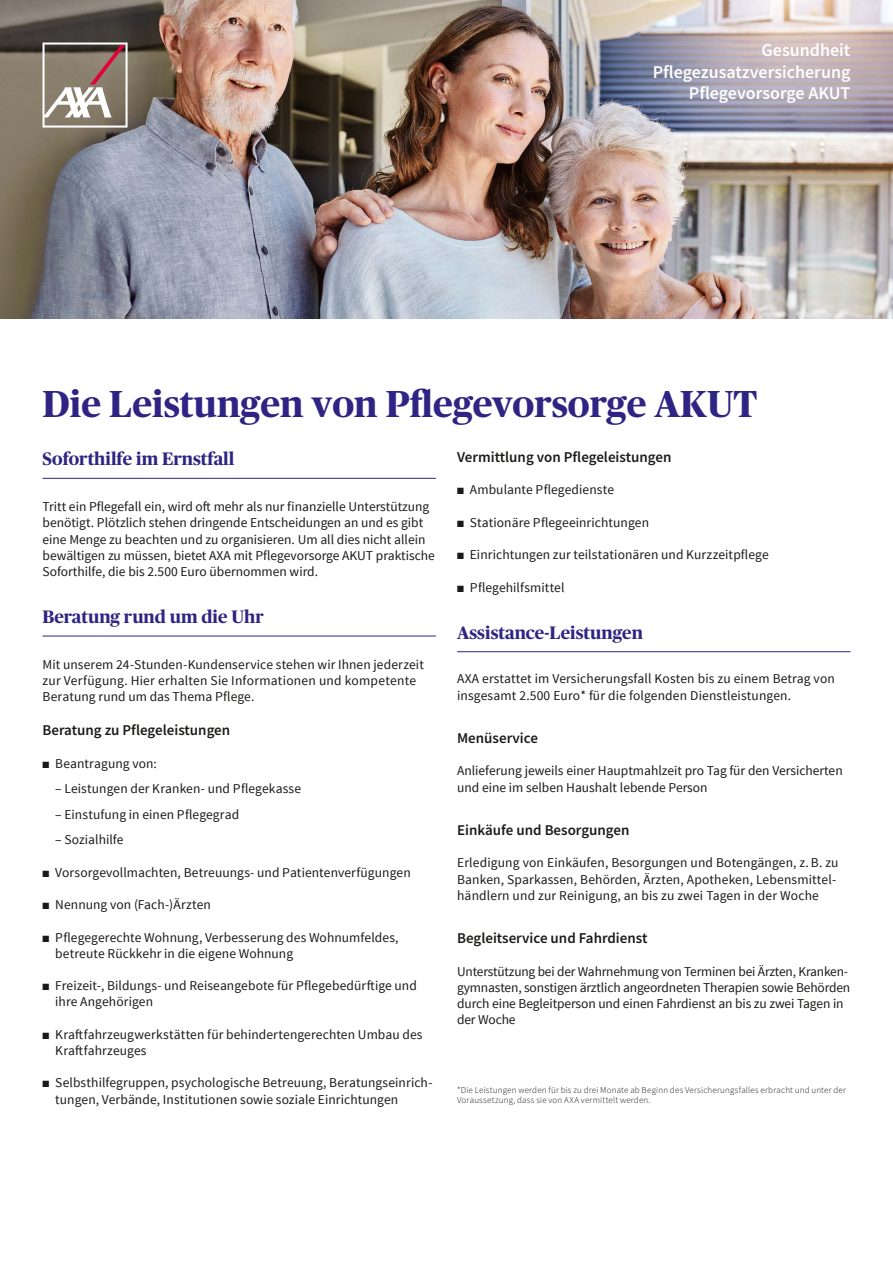
<style>
.page{position:relative;width:893px;height:1263px;background:#fff}
.page>*{position:absolute;margin:0;border:0;box-sizing:border-box;transform-origin:0 0}
.t1{font:700 37.5px "Publico Headline";color:#2f2483}
.Subheadline_2017{font:700 18px "Publico Headline";color:#2f2483}
.Business_identifier{font:600 18px "Source Sans Pro";color:#fff}
.Copy_2018{font:600 15px "Source Sans Pro";color:#1a1a18}
.Copyhead_2017{font:600 15px "Source Sans Pro";color:#1a1a18}
.Copy_2018-2{font:13.5px/16.2px "Source Sans Pro";color:#1a1a18}
.Quelle_PKI_book{font:300 9px/10.8px "Source Sans Pro";letter-spacing:.02em;color:#1a1a18}
</style>
<div class="page">
<img style="left:0;top:0;width:893px;height:319px">
<hr style="left:43px;top:478px;width:393px;height:1px;background:#2f2483">
<hr style="left:43px;top:636px;width:393px;height:1px;background:#2f2483">
<hr style="left:457px;top:651px;width:393px;height:1px;background:#2f2483">
<svg style="left:43px;top:43px;width:85px;height:85px"></svg>
<p class="Business_identifier" style="left:762px;top:38px;width:90px">Gesundheit</p>
<p class="Business_identifier" style="left:653px;top:60px;width:199px">Pflegezusatzversicherung</p>
<p class="Business_identifier" style="left:689px;top:81px;width:163px">Pflegevorsorge AKUT</p>
<p class="t1" style="left:43px;top:377px;width:716px">Die Leistungen von Pflegevorsorge AKUT</p>
<p class="Subheadline_2017" style="left:43px;top:446px;width:193px">Soforthilfe im Ernstfall</p>
<p class="Copy_2018-2" style="left:43px;top:499px;width:394px">Tritt ein Pflegefall ein, wird oft mehr als nur finanzielle Unterstützung benötigt. Plötzlich stehen dringende Entscheidungen an und es gibt eine Menge zu beachten und zu organisieren. Um all dies nicht allein bewältigen zu müssen, bietet AXA mit Pflegevorsorge AKUT praktische Soforthilfe, die bis 2.500 Euro übernommen wird.</p>
<p class="Subheadline_2017" style="left:43px;top:604px;width:223px">Beratung rund um die Uhr</p>
<p class="Copy_2018-2" style="left:43px;top:656px;width:383px">Mit unserem 24-Stunden-Kundenservice stehen wir Ihnen jederzeit zur Verfügung. Hier erhalten Sie Informationen und kompetente<br>Beratung rund um das Thema Pflege.</p>
<p class="Copyhead_2017" style="left:43px;top:721px;width:189px">Beratung zu Pflegeleistungen</p>
<p class="Copy_2018-2" style="left:43px;top:755px;width:116px">■ Beantragung von:</p>
<p class="Copy_2018-2" style="left:55px;top:781px;width:247px">– Leistungen der Kranken- und Pflegekasse</p>
<p class="Copy_2018-2" style="left:55px;top:806px;width:186px">– Einstufung in einen Pflegegrad</p>
<p class="Copy_2018-2" style="left:55px;top:832px;width:70px">– Sozialhilfe</p>
<p class="Copy_2018-2" style="left:43px;top:864px;width:370px">■ Vorsorgevollmachten, Betreuungs- und Patientenverfügungen</p>
<p class="Copy_2018-2" style="left:43px;top:897px;width:170px">■ Nennung von (Fach-)Ärzten</p>
<p class="Copy_2018-2" style="left:55px;top:929px;width:345px;text-indent:-13px">■ Pflegegerechte Wohnung, Verbesserung des Wohnumfeldes, betreute Rückkehr in die eigene Wohnung</p>
<p class="Copy_2018-2" style="left:55px;top:978px;width:363px;text-indent:-13px">■ Freizeit-, Bildungs- und Reiseangebote für Pflegebedürftige und ihre Angehörigen</p>
<p class="Copy_2018-2" style="left:55px;top:1026px;width:369px;text-indent:-13px">■ Kraftfahrzeugwerkstätten für behindertengerechten Umbau des<br>Kraftfahrzeuges</p>
<p class="Copy_2018-2" style="left:55px;top:1075px;width:379px;text-indent:-13px">■ Selbsthilfegruppen, psychologische Betreuung, Beratungseinrich&shy;tungen, Verbände, Institutionen sowie soziale Einrichtungen</p>
<p class="Copyhead_2017" style="left:457px;top:447px;width:216px">Vermittlung von Pflegeleistungen</p>
<p class="Copy_2018-2" style="left:457px;top:482px;width:158px">■ Ambulante Pflegedienste</p>
<p class="Copy_2018-2" style="left:457px;top:514px;width:193px">■ Stationäre Pflegeeinrichtungen</p>
<p class="Copy_2018-2" style="left:457px;top:547px;width:313px">■ Einrichtungen zur teilstationären und Kurzzeitpflege</p>
<p class="Copy_2018-2" style="left:457px;top:579px;width:109px">■ Pflegehilfsmittel</p>
<p class="Subheadline_2017" style="left:457px;top:619px;width:187px">Assistance-Leistungen</p>
<p class="Copy_2018-2" style="left:457px;top:671px;width:379px">AXA erstattet im Versicherungsfall Kosten bis zu einem Betrag von insgesamt 2.500 Euro* für die folgenden Dienstleistungen.</p>
<p class="Copy_2018" style="left:457px;top:728px;width:82px">Menüservice</p>
<p class="Copy_2018-2" style="left:457px;top:763px;width:387px">Anlieferung jeweils einer Hauptmahlzeit pro Tag für den Versicherten und eine im selben Haushalt lebende Person</p>
<p class="Copy_2018" style="left:457px;top:820px;width:174px">Einkäufe und Besorgungen</p>
<p class="Copy_2018-2" style="left:457px;top:855px;width:383px">Erledigung von Einkäufen, Besorgungen und Botengängen, z. B. zu<br>Banken, Sparkassen, Behörden, Ärzten, Apotheken, Lebensmittel&shy;händlern und zur Reinigung, an bis zu zwei Tagen in der Woche</p>
<p class="Copy_2018" style="left:457px;top:928px;width:192px">Begleitservice und Fahrdienst</p>
<p class="Copy_2018-2" style="left:457px;top:963px;width:395px">Unterstützung bei der Wahrnehmung von Terminen bei Ärzten, Kranken&shy;gymnasten, sonstigen ärztlich angeordneten Therapien sowie Behörden durch eine Begleitperson und einen Fahrdienst an bis zu zwei Tagen in der Woche</p>
<p class="Quelle_PKI_book" style="left:457px;top:1084px;width:390px">*Die Leistungen werden für bis zu drei Monate ab Beginn des Versicherungsfalles erbracht und unter der<br>Voraussetzung, dass sie von AXA vermittelt werden.</p>
</div>
